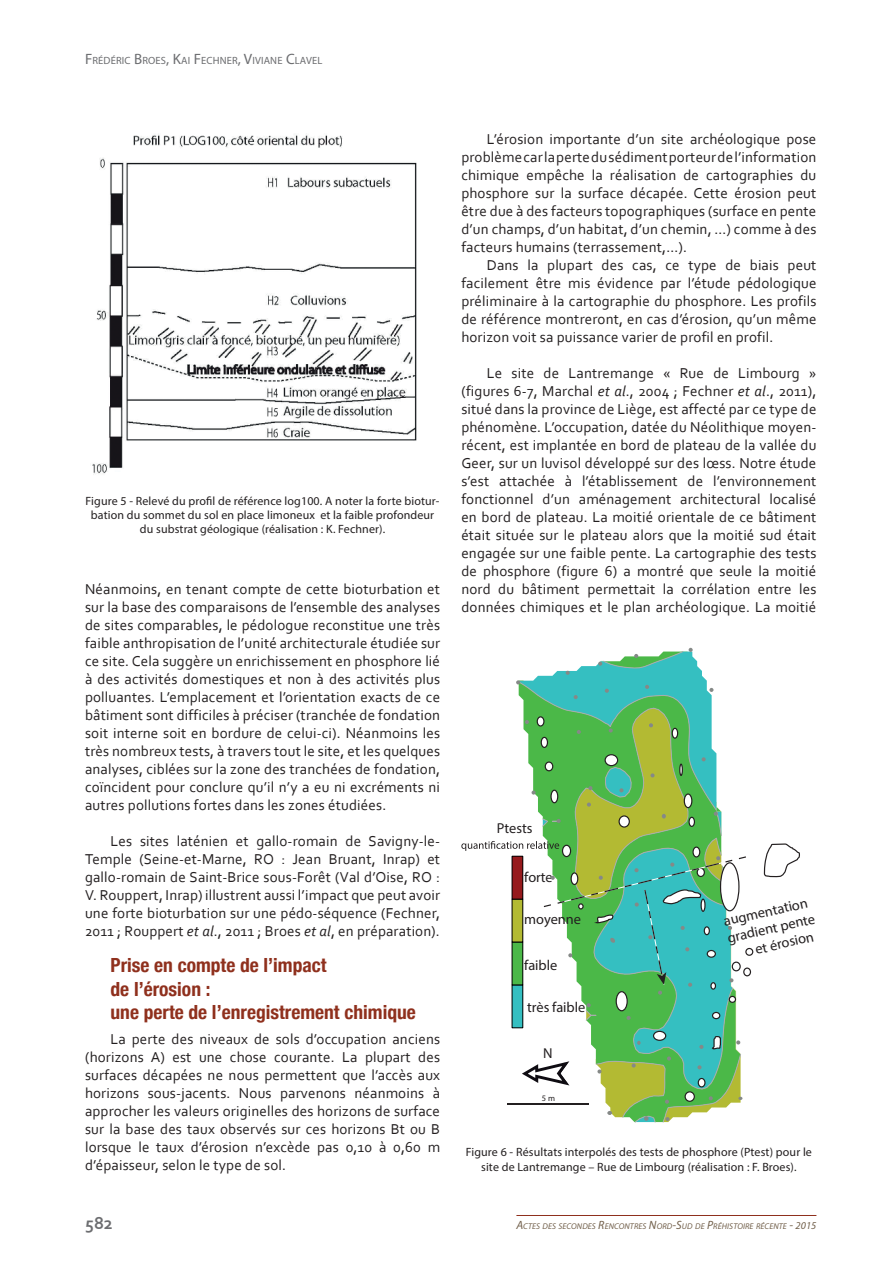
<style>
.page{position:relative;width:893px;height:1263px;background:#fff}
.page>*{position:absolute;margin:0;border:0;box-sizing:border-box;transform-origin:0 0}
.t1{font:700 condensed 19.5px/23.4px "Helvetica Neue";color:#8f301d}
.t2{font:700 18px "Corbel";color:#6c6d70}
.t3{font:15px/18px "Corbel";letter-spacing:.01em;color:#231f20;text-align:justify}
.t4{font:14.4px "Myriad Pro";letter-spacing:-.005em;color:#231f20}
.t5{font:12px/14.4px "Myriad Pro";letter-spacing:.01em;color:#231f20;text-align:center}
.t6{font:10.5px "Myriad Pro";letter-spacing:.015em;color:#6c6d70}
.t7{font:italic 8.4px "Myriad Pro";letter-spacing:.015em;color:#72604b}
.t8{font:8.4px "Myriad Pro";color:#231f20}
.s1{font-size:15px}
.s2{font-style:italic}
.s3{font-size:12px}
.s4{font-size:10.5px}
</style>
<div class="page">
<hr style="left:516px;top:1215px;width:300px;height:1px;background:#8f301d">
<img style="left:92px;top:134px;width:325px;height:341px">
<div style="left:745px;top:948px;width:8px;height:8px;border:1px solid #231f20;border-radius:50%"></div>
<div style="left:743px;top:967px;width:8px;height:9px;border:1px solid #231f20;border-radius:50%"></div>
<svg style="left:763px;top:843px;width:37px;height:35px"></svg>
<svg style="left:461px;top:648px;width:286px;height:475px"></svg>
<p class="t6" style="left:85px;top:54px;width:239px"><span class="s1">F</span>RÉDÉRIC <span class="s1">B</span>ROES<span class="s1">, K</span>AI <span class="s1">F</span>ECHNER<span class="s1">, V</span>IVIANE <span class="s1">C</span>LAVEL</p>
<p class="t5" style="left:86px;top:493px;width:355px">Figure 5 - Relevé du profil de référence log100. A noter la forte biotur&shy;bation du sommet du sol en place limoneux et la faible profondeur du substrat géologique (réalisation : K. Fechner).</p>
<p class="t3" style="left:85px;top:580px;width:357px">Néanmoins, en tenant compte de cette bioturbation et sur la base des comparaisons de l’ensemble des analyses de sites comparables, le pédologue reconstitue une très faible anthropisation de l’unité architecturale étudiée sur ce site. Cela suggère un enrichissement en phosphore lié à des activités domestiques et non à des activités plus polluantes. L’emplacement et l’orientation exacts de ce bâtiment sont difficiles à préciser (tranchée de fondation soit interne soit en bordure de celui-ci). Néanmoins les très nombreux tests, à travers tout le site, et les quelques analyses, ciblées sur la zone des tranchées de fondation, coïncident pour conclure qu’il n’y a eu ni excréments ni autres pollutions fortes dans les zones étudiées.</p>
<p class="t3" style="left:85px;top:832px;width:357px;text-indent:26px">Les sites laténien et gallo-romain de Savigny-le-Temple (Seine-et-Marne, RO : Jean Bruant, Inrap) et gallo-romain de Saint-Brice sous-Forêt (Val d’Oise, RO :<br>V. Rouppert, Inrap) illustrent aussi l’impact que peut avoir une forte bioturbation sur une pédo-séquence (Fechner, 2011 ; Rouppert <span class="s2">et al</span>., 2011 ; Broes <span class="s2">et al</span>, en préparation).</p>
<h1 class="t1" style="left:111px;top:952px;width:307px">Prise en compte de l’impact<br>de l’érosion :<br>une perte de l’enregistrement chimique</h1>
<p class="t3" style="left:85px;top:1030px;width:357px;text-indent:26px">La perte des niveaux de sols d’occupation anciens (horizons A) est une chose courante. La plupart des surfaces décapées ne nous permettent que l’accès aux horizons sous-jacents. Nous parvenons néanmoins à approcher les valeurs originelles des horizons de surface sur la base des taux observés sur ces horizons Bt ou B lorsque le taux d’érosion n’excède pas 0,10 à 0,60 m d’épaisseur, selon le type de sol.</p>
<p class="t2" style="left:85px;top:1211px;width:29px">582</p>
<p class="t3" style="left:461px;top:130px;width:357px;text-indent:26px">L’érosion importante d’un site archéologique pose problème car la perte du sédiment porteur de l’information chimique empêche la réalisation de cartographies du phosphore sur la surface décapée. Cette érosion peut être due à des facteurs topographiques (surface en pente d’un champs, d’un habitat, d’un chemin, …) comme à des facteurs humains (terrassement,…).</p>
<p class="t3" style="left:461px;top:256px;width:357px;text-indent:26px">Dans la plupart des cas, ce type de biais peut facilement être mis évidence par l’étude pédologique préliminaire à la cartographie du phosphore. Les profils de référence montreront, en cas d’érosion, qu’un même horizon voit sa puissance varier de profil en profil.</p>
<p class="t3" style="left:461px;top:364px;width:357px;text-indent:26px">Le site de Lantremange « Rue de Limbourg » (figures 6-7, Marchal <span class="s2">et al</span>., 2004 ; Fechner <span class="s2">et al</span>., 2011), situé dans la province de Liège, est affecté par ce type de phénomène. L’occupation, datée du Néolithique moyen&shy;récent, est implantée en bord de plateau de la vallée du Geer, sur un luvisol développé sur des lœss. Notre étude s’est attachée à l’établissement de l’environnement fonctionnel d’un aménagement architectural localisé en bord de plateau. La moitié orientale de ce bâtiment était située sur le plateau alors que la moitié sud était engagée sur une faible pente. La cartographie des tests de phosphore (figure 6) a montré que seule la moitié nord du bâtiment permettait la corrélation entre les données chimiques et le plan archéologique. La moitié</p>
<p class="t4" style="left:497px;top:819px;width:37px">Ptests</p>
<p class="t4" style="left:524px;top:868px;width:30px">forte</p>
<p class="t4" style="left:524px;top:910px;width:58px">moyenne</p>
<p class="t4" style="left:524px;top:956px;width:34px">faible</p>
<p class="t4" style="left:527px;top:998px;width:59px">très faible</p>
<p class="t4" style="left:543px;top:1044px;width:11px">N</p>
<p class="t8" style="left:542px;top:1093px;width:15px">5 m</p>
<p class="t4" style="left:722px;top:913px;width:87px;rotate:-13deg">augmentation</p>
<p class="t4" style="left:726px;top:929px;width:91px;rotate:-13deg">gradient pente</p>
<p class="t4" style="left:753px;top:941px;width:61px;rotate:-13deg">et érosion</p>
<p class="t5" style="left:466px;top:1145px;width:348px">Figure 6 - Résultats interpolés des tests de phosphore (Ptest) pour le site de Lantremange – Rue de Limbourg (réalisation : F. Broes).</p>
<p class="t7" style="left:516px;top:1220px;width:302px"><span class="s3">A</span>CTES DES SECONDES <span class="s3">R</span>ENCONTRES <span class="s3">N</span>ORD<span class="s3">-S</span>UD DE <span class="s3">P</span>RÉHISTOIRE RÉCENTE <span class="s3">-</span> <span class="s4">2015</span></p>
</div>
